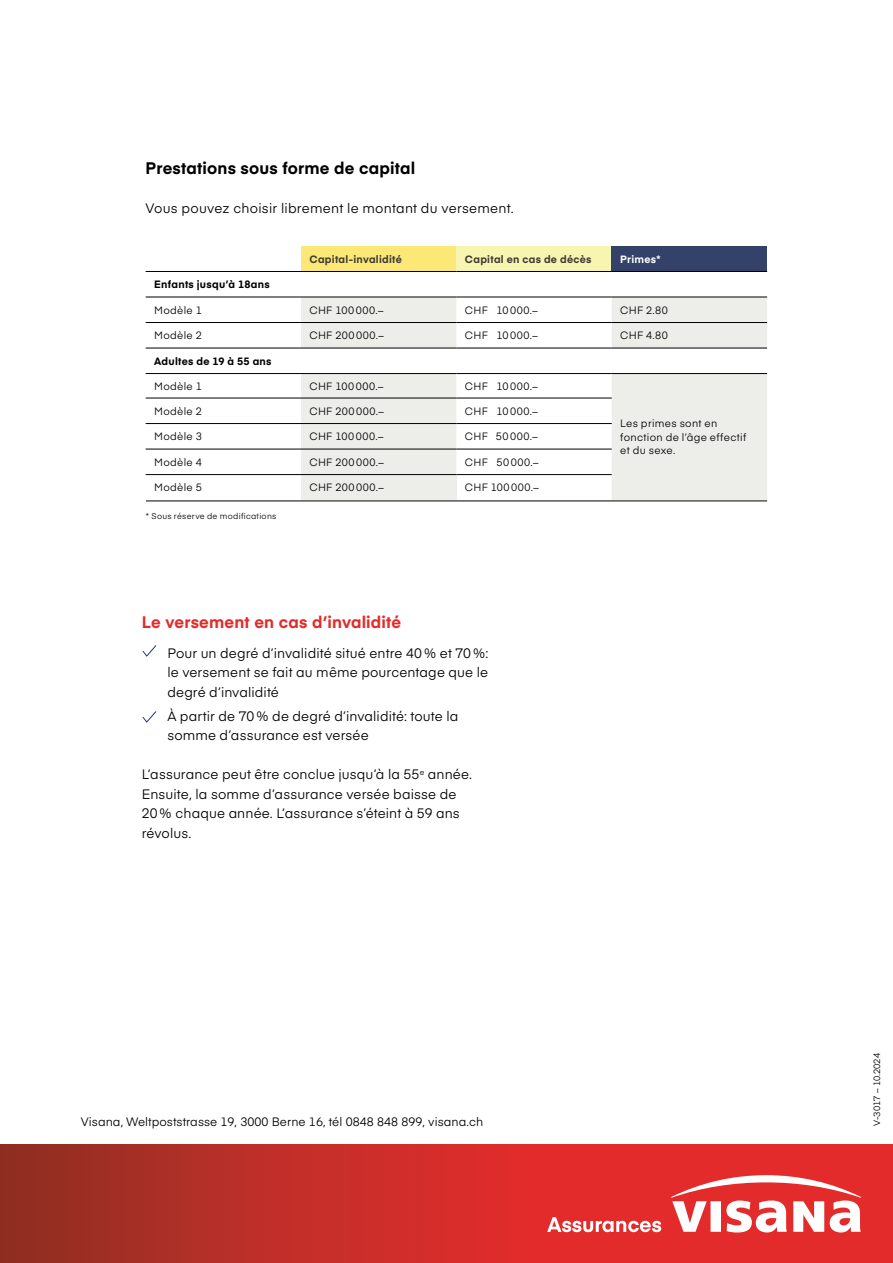
<style>
.page{position:relative;width:893px;height:1263px;background:#fff}
.page>*{position:absolute;margin:0;border:0;box-sizing:border-box;transform-origin:0 0}
.t1{font:700 16.5px "Eina 03";letter-spacing:.01em;color:#000}
.t2{font:700 16.5px "Eina 03";letter-spacing:.01em;color:#e42b2b}
.t3{font:13.5px/19.5px "Eina 03";letter-spacing:.01em;color:#000;text-align:justify}
.t4{font:12px "Eina 03";letter-spacing:.005em;color:#000}
.t5{font:10.5px "Eina 03";letter-spacing:.03em;color:#000}
.t6{font:10.5px "Eina 03";letter-spacing:.055em;color:#000}
.t7{font:700 10.5px "Eina 03";letter-spacing:.025em;color:#3d3c34}
.t8{font:700 10.5px "Eina 03";letter-spacing:.025em;color:#000}
.t9{font:700 10.5px "Eina 03";letter-spacing:.025em;color:#fff}
.t10{font:9px "Eina 03";color:#000}
.t11{font:8.25px "Eina 03";letter-spacing:.035em;color:#000}
</style>
<div class="page">
<div style="left:301px;top:246px;width:155px;height:25px;background:#fbe877"></div>
<div style="left:456px;top:246px;width:156px;height:25px;background:#f8f5b0"></div>
<div style="left:612px;top:246px;width:155px;height:25px;background:#34426a"></div>
<svg style="left:301px;top:298px;width:466px;height:202px;fill:#ededea"></svg>
<div style="left:301px;top:475px;width:155px;height:25px;background:#ededea"></div>
<hr style="left:146px;top:271px;width:155px;height:1px;background:#000">
<hr style="left:301px;top:271px;width:155px;height:1px;background:#000">
<hr style="left:456px;top:271px;width:156px;height:1px;background:#000">
<hr style="left:612px;top:271px;width:155px;height:1px;background:#000">
<hr style="left:146px;top:297px;width:155px;height:1px;background:#000">
<hr style="left:301px;top:297px;width:155px;height:1px;background:#000">
<hr style="left:456px;top:297px;width:156px;height:1px;background:#000">
<hr style="left:612px;top:297px;width:155px;height:1px;background:#000">
<hr style="left:146px;top:322px;width:155px;height:1px;background:#000">
<hr style="left:301px;top:322px;width:155px;height:1px;background:#000">
<hr style="left:456px;top:322px;width:156px;height:1px;background:#000">
<hr style="left:612px;top:322px;width:155px;height:1px;background:#000">
<hr style="left:146px;top:348px;width:155px;height:1px;background:#000">
<hr style="left:301px;top:348px;width:155px;height:1px;background:#000">
<hr style="left:456px;top:348px;width:156px;height:1px;background:#000">
<hr style="left:612px;top:348px;width:155px;height:1px;background:#000">
<hr style="left:146px;top:373px;width:155px;height:1px;background:#000">
<hr style="left:301px;top:373px;width:155px;height:1px;background:#000">
<hr style="left:456px;top:373px;width:156px;height:1px;background:#000">
<hr style="left:612px;top:373px;width:155px;height:1px;background:#000">
<hr style="left:146px;top:398px;width:155px;height:1px;background:#000">
<hr style="left:301px;top:398px;width:155px;height:1px;background:#000">
<hr style="left:456px;top:398px;width:156px;height:1px;background:#000">
<hr style="left:146px;top:423px;width:155px;height:1px;background:#000">
<hr style="left:301px;top:423px;width:155px;height:1px;background:#000">
<hr style="left:456px;top:423px;width:156px;height:1px;background:#000">
<hr style="left:146px;top:449px;width:155px;height:1px;background:#000">
<hr style="left:301px;top:449px;width:155px;height:1px;background:#000">
<hr style="left:456px;top:449px;width:156px;height:1px;background:#000">
<hr style="left:146px;top:474px;width:155px;height:1px;background:#000">
<hr style="left:301px;top:474px;width:155px;height:1px;background:#000">
<hr style="left:456px;top:474px;width:156px;height:1px;background:#000">
<svg style="left:142px;top:645px;width:14px;height:12px"></svg>
<svg style="left:142px;top:711px;width:14px;height:12px"></svg>
<hr style="left:146px;top:501px;width:621px;height:1px;background:#000">
<svg style="left:0;top:1144px;width:893px;height:119px;background:#c82d28"></svg>
<svg style="left:671px;top:1175px;width:190px;height:57px"></svg>
<svg style="left:547px;top:1217px;width:114px;height:15px"></svg>
<p class="t1" style="left:146px;top:156px;width:271px">Prestations sous forme de capital</p>
<p class="t3" style="left:146px;top:198px;width:370px">Vous pouvez choisir librement le montant du versement.</p>
<p class="t7" style="left:309px;top:251px;width:94px">Capital-invalidité</p>
<p class="t7" style="left:465px;top:251px;width:128px">Capital en cas de décès</p>
<p class="t9" style="left:620px;top:251px;width:42px">Primes*</p>
<p class="t8" style="left:154px;top:277px;width:117px">Enfants jusqu’à 18ans</p>
<p class="t5" style="left:154px;top:302px;width:49px">Modèle 1</p>
<p class="t6" style="left:309px;top:302px;width:75px">CHF 100000.–</p>
<p class="t5" style="left:465px;top:302px;width:74px">CHF 10000.–</p>
<p class="t5" style="left:620px;top:302px;width:49px">CHF 2.80</p>
<p class="t5" style="left:154px;top:328px;width:49px">Modèle 2</p>
<p class="t6" style="left:309px;top:328px;width:76px">CHF 200000.–</p>
<p class="t5" style="left:465px;top:328px;width:74px">CHF 10000.–</p>
<p class="t5" style="left:620px;top:328px;width:49px">CHF 4.80</p>
<p class="t8" style="left:154px;top:353px;width:119px">Adultes de 19 à 55 ans</p>
<p class="t5" style="left:154px;top:378px;width:49px">Modèle 1</p>
<p class="t6" style="left:309px;top:378px;width:75px">CHF 100000.–</p>
<p class="t5" style="left:465px;top:378px;width:74px">CHF 10000.–</p>
<p class="t5" style="left:620px;top:416px;width:99px">Les primes sont en</p>
<p class="t5" style="left:620px;top:429px;width:128px">fonction de l’âge effectif</p>
<p class="t5" style="left:620px;top:443px;width:57px">et du sexe.</p>
<p class="t5" style="left:154px;top:403px;width:49px">Modèle 2</p>
<p class="t6" style="left:309px;top:403px;width:76px">CHF 200000.–</p>
<p class="t5" style="left:465px;top:403px;width:74px">CHF 10000.–</p>
<p class="t5" style="left:154px;top:429px;width:49px">Modèle 3</p>
<p class="t6" style="left:309px;top:429px;width:75px">CHF 100000.–</p>
<p class="t5" style="left:465px;top:429px;width:74px">CHF 50000.–</p>
<p class="t5" style="left:154px;top:454px;width:49px">Modèle 4</p>
<p class="t6" style="left:309px;top:454px;width:76px">CHF 200000.–</p>
<p class="t5" style="left:465px;top:454px;width:75px">CHF 50000.–</p>
<p class="t5" style="left:154px;top:480px;width:49px">Modèle 5</p>
<p class="t6" style="left:309px;top:480px;width:76px">CHF 200000.–</p>
<p class="t6" style="left:465px;top:480px;width:75px">CHF 100000.–</p>
<p class="t11" style="left:146px;top:510px;width:132px">* Sous réserve de modifications</p>
<p class="t2" style="left:142px;top:610px;width:261px">Le versement en cas d’invalidité</p>
<p class="t3" style="left:167px;top:642px;width:322px">Pour un degré d’invalidité situé entre 40% et 70%: le versement se fait au même pourcentage que le degré d’invalidité</p>
<p class="t3" style="left:167px;top:705px;width:293px">À partir de 70% de degré d’invalidité: toute la somme d’assurance est versée</p>
<p class="t3" style="left:142px;top:764px;width:332px">L’assurance peut être conclue jusqu’à la 55<sup>e</sup> année.</p>
<p class="t3" style="left:142px;top:783px;width:316px">Ensuite, la somme d’assurance versée baisse de</p>
<p class="t3" style="left:142px;top:803px;width:319px">20% chaque année. L’assurance s’éteint à 59 ans</p>
<p class="t3" style="left:142px;top:822px;width:51px">révolus.</p>
<p class="t4" style="left:81px;top:1112px;width:404px">Visana, Weltpoststrasse 19, 3000 Berne 16, tél 0848 848 899, visana.ch</p>
<p class="t10" style="left:870px;top:1126px;width:74px;rotate:-90deg">V-3017 – 10.2024</p>
</div>
